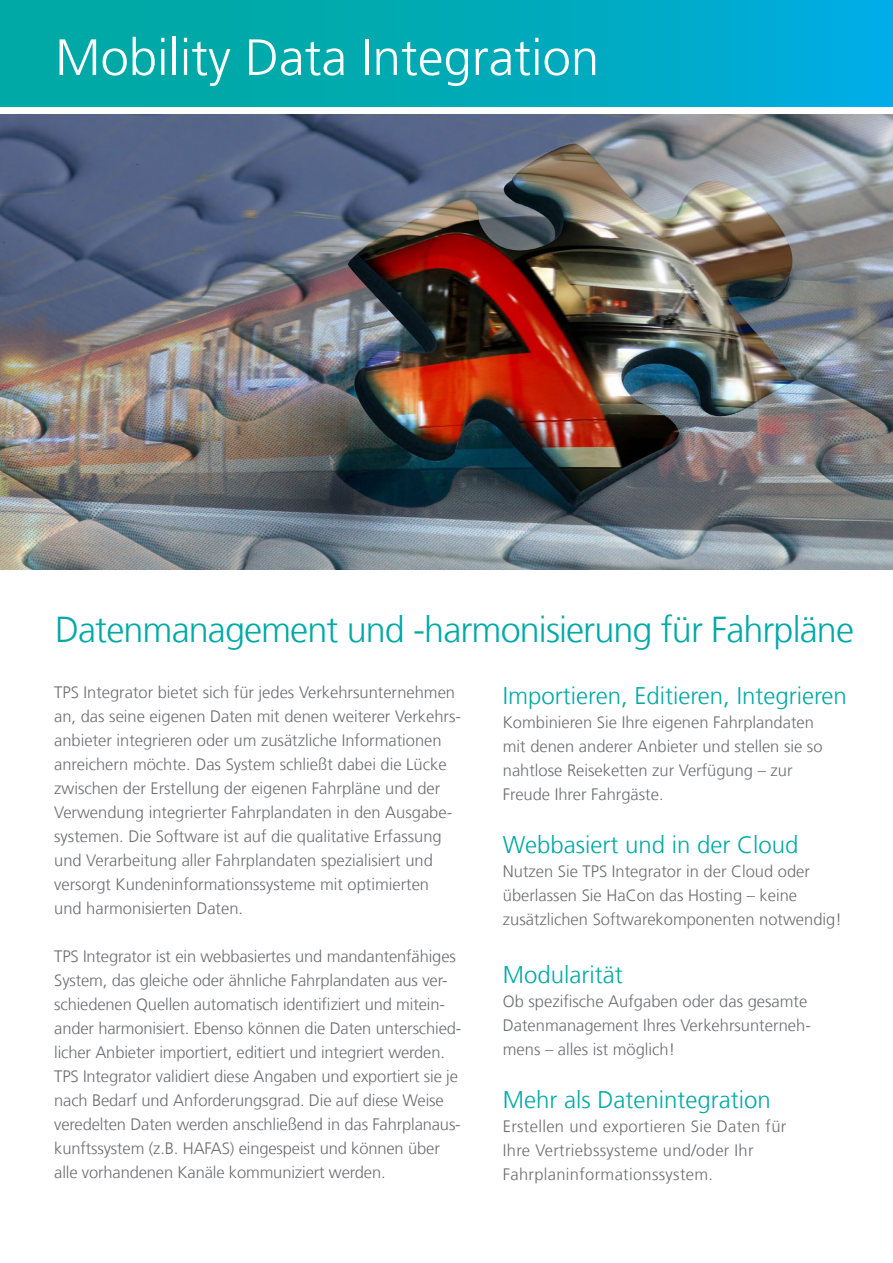
<style>
.page{position:relative;width:893px;height:1263px;background:#fff}
.page>*{position:absolute;margin:0;border:0;box-sizing:border-box;transform-origin:0 0}
.t1{font:300 51px "Frutiger LT Com";color:#fff}
.t2{font:300 36px "Frutiger LT Com";letter-spacing:-.025em;color:#00a9a5}
.t3{font:300 24px "Frutiger LT Com";color:#00a9a5}
.t4{font:300 16.5px/24px "Frutiger LT Com";color:#6c6d70}
.t5{font:300 16.5px/24px "Frutiger LT Com";letter-spacing:.02em;color:#6c6d70}
</style>
<div class="page">
<div style="left:0;top:0;width:893px;height:107px;background:linear-gradient(to right,#00a899,#00acdc)"></div>
<img style="left:0;top:115px;width:893px;height:455px">
<h1 class="t1" style="left:55px;top:28px;width:546px">Mobility Data Integration</h1>
<h2 class="t2" style="left:55px;top:609px;width:800px">Datenmanagement und -harmonisierung für Fahrpläne</h2>
<h3 class="t3" style="left:503px;top:682px;width:346px">Importieren, Editieren, Integrieren</h3>
<p class="t4" style="left:503px;top:710px;width:321px">Kombinieren Sie Ihre eigenen Fahrplandaten mit denen anderer Anbieter und stellen sie so nahtlose Reiseketten zur Verfügung – zur Freude Ihrer Fahrgäste.</p>
<h3 class="t3" style="left:503px;top:830px;width:297px">Webbasiert und in der Cloud</h3>
<p class="t4" style="left:503px;top:859px;width:340px">Nutzen Sie TPS Integrator in der Cloud oder überlassen Sie HaCon das Hosting – keine zusätzlichen Softwarekomponenten notwendig!</p>
<h3 class="t3" style="left:503px;top:960px;width:121px">Modularität</h3>
<p class="t4" style="left:503px;top:989px;width:310px">Ob spezifische Aufgaben oder das gesamte<br>Datenmanagement Ihres Verkehrsunterneh&shy;mens – alles ist möglich!</p>
<h3 class="t3" style="left:503px;top:1086px;width:270px">Mehr als Datenintegration</h3>
<p class="t5" style="left:503px;top:1115px;width:285px">Erstellen und exportieren Sie Daten für<br>Ihre Vertriebssysteme und/oder Ihr<br>Fahrplaninformationssystem.</p>
<p class="t4" style="left:54px;top:680px;width:408px">TPS Integrator bietet sich für jedes Verkehrsunternehmen an, das seine eigenen Daten mit denen weiterer Verkehrs&shy;anbieter integrieren oder um zusätzliche Informationen anreichern möchte. Das System schließt dabei die Lücke zwischen der Erstellung der eigenen Fahrpläne und der Verwendung integrierter Fahrplandaten in den Ausgabe&shy;systemen. Die Software ist auf die qualitative Erfassung und Verarbeitung aller Fahrplandaten spezialisiert und versorgt Kundeninformationssysteme mit optimierten<br>und harmonisierten Daten.</p>
<p class="t4" style="left:54px;top:944px;width:409px">TPS Integrator ist ein webbasiertes und mandantenfähiges System, das gleiche oder ähnliche Fahrplandaten aus ver&shy;schiedenen Quellen automatisch identifiziert und mitein&shy;ander harmonisiert. Ebenso können die Daten unterschied&shy;licher Anbieter importiert, editiert und integriert werden.<br>TPS Integrator validiert diese Angaben und exportiert sie je nach Bedarf und Anforderungsgrad. Die auf diese Weise veredelten Daten werden anschließend in das Fahrplanaus&shy;kunftssystem (z.B. HAFAS) eingespeist und können über alle vorhandenen Kanäle kommuniziert werden.</p>
</div>
